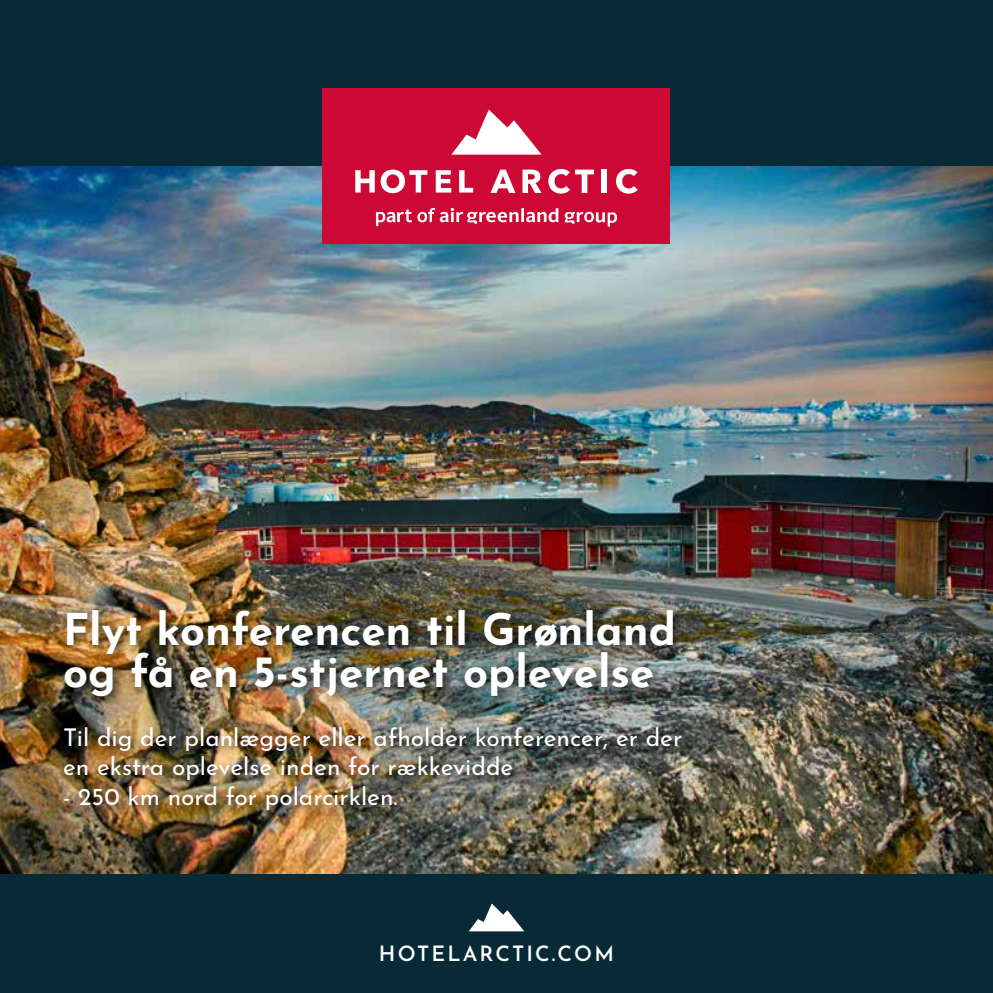
<style>
.page{position:relative;width:993px;height:993px;background:#fff}
.page>*{position:absolute;margin:0;border:0;box-sizing:border-box;transform-origin:0 0}
.t1{font:700 43.75px/42px "Josefin Sans";color:#fff}
.t2{font:24.5px/29.4px "Josefin Sans";color:#fff}
.t3{font:600 21px "Josefin Sans";letter-spacing:.1em;color:#fff}
</style>
<div class="page">
<img style="left:0;top:166px;width:992px;height:708px">
<div style="left:0;top:0;width:992px;height:166px;background:#072a36"></div>
<div style="left:0;top:874px;width:992px;height:118px;background:#082a36"></div>
<div style="left:58px;top:603px;width:635px;height:218px;background:#000;opacity:.75"></div>
<div style="left:323px;top:88px;width:347px;height:156px;background:#cc0935"></div>
<svg style="left:451px;top:109px;width:90px;height:46px"></svg>
<svg style="left:417px;top:208px;width:141px;height:16px"></svg>
<svg style="left:376px;top:209px;width:35px;height:17px"></svg>
<svg style="left:564px;top:212px;width:52px;height:14px"></svg>
<svg style="left:355px;top:170px;width:19px;height:22px"></svg>
<svg style="left:380px;top:169px;width:47px;height:24px"></svg>
<svg style="left:435px;top:170px;width:16px;height:22px"></svg>
<svg style="left:459px;top:170px;width:14px;height:22px"></svg>
<svg style="left:490px;top:169px;width:25px;height:24px"></svg>
<svg style="left:522px;top:169px;width:19px;height:24px"></svg>
<svg style="left:548px;top:169px;width:45px;height:24px"></svg>
<div style="left:601px;top:169px;width:6px;height:24px;background:#fff"></div>
<svg style="left:616px;top:169px;width:21px;height:24px"></svg>
<svg style="left:469px;top:903px;width:55px;height:28px"></svg>
<h1 class="t1" style="left:63px;top:601px;width:614px">Flyt konferencen til Grønland og få en 5-stjernet oplevelse</h1>
<p class="t2" style="left:63px;top:719px;width:620px">Til dig der planlægger eller afholder konferencer, er der en ekstra oplevelse inden for rækkevidde</p>
<p class="t2" style="left:63px;top:778px;width:336px">- 250 km nord for polarcirklen.</p>
<p class="t3" style="left:379px;top:935px;width:236px">HOTELARCTIC.COM</p>
</div>
